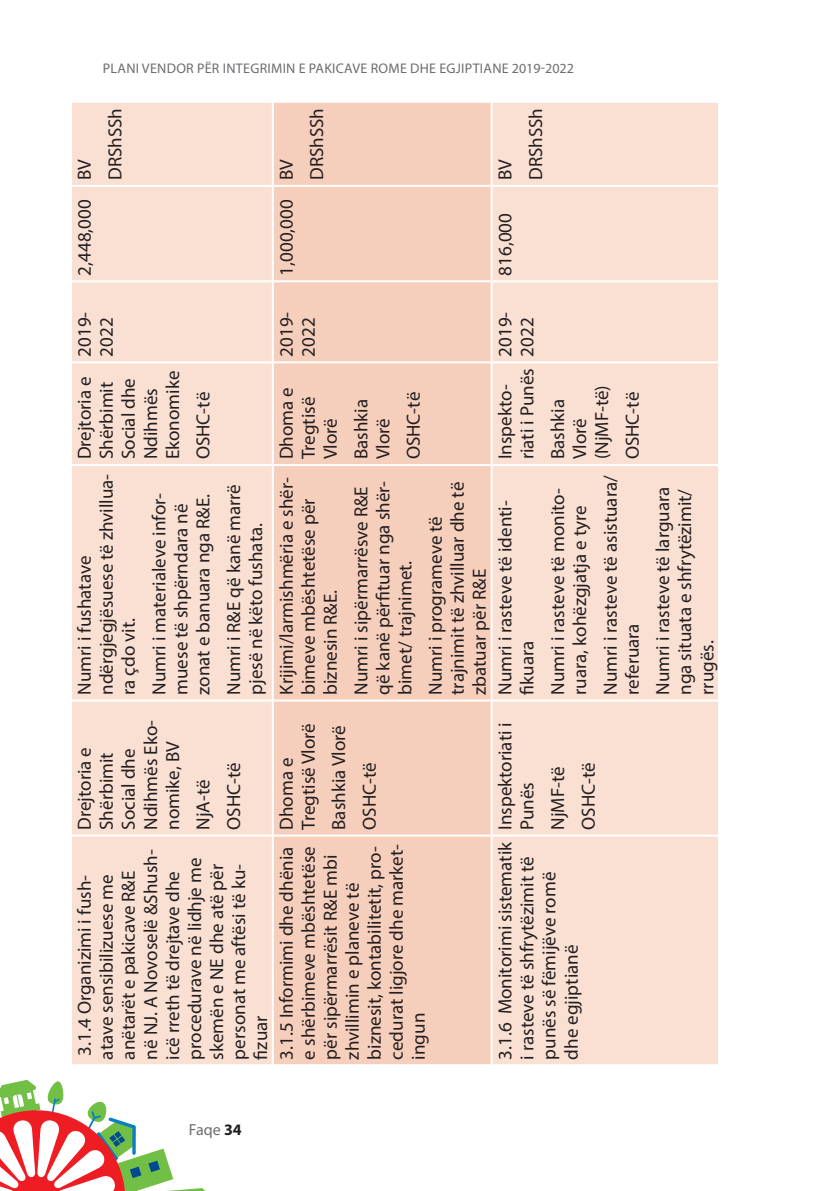
<style>
.page{position:relative;width:840px;height:1191px;background:#fff}
.page>*{position:absolute;margin:0;border:0;box-sizing:border-box;transform-origin:0 0}
.t1{font:19px/22px "Myriad Pro";color:#231f20}
.t2{font:16px "Myriad Pro";color:#6c6d70}
.t3{font:14px "Myriad Pro";letter-spacing:.02em;color:#6c6d70}
.s1{font-weight:700;color:#231f20}
</style>
<div class="page">
<svg style="left:0;top:1079px;width:206px;height:112px"></svg>
<div style="left:72px;top:103px;width:645px;height:961px;background:#fadfd3"></div>
<div style="left:274px;top:103px;width:216px;height:961px;background:#f6cebc"></div>
<hr style="left:72px;top:834px;width:200px;height:2px;background:#fff">
<hr style="left:72px;top:699px;width:200px;height:2px;background:#fff">
<hr style="left:72px;top:464px;width:200px;height:2px;background:#fff">
<hr style="left:72px;top:361px;width:200px;height:2px;background:#fff">
<hr style="left:72px;top:280px;width:200px;height:2px;background:#fff">
<hr style="left:72px;top:185px;width:200px;height:2px;background:#fff">
<hr style="left:272px;top:835px;width:2px;height:231px;background:#fff">
<hr style="left:272px;top:700px;width:2px;height:135px;background:#fff">
<hr style="left:274px;top:834px;width:216px;height:2px;background:#fff">
<hr style="left:272px;top:465px;width:2px;height:235px;background:#fff">
<hr style="left:274px;top:699px;width:216px;height:2px;background:#fff">
<hr style="left:272px;top:362px;width:2px;height:103px;background:#fff">
<hr style="left:274px;top:464px;width:216px;height:2px;background:#fff">
<hr style="left:272px;top:281px;width:2px;height:81px;background:#fff">
<hr style="left:274px;top:361px;width:216px;height:2px;background:#fff">
<hr style="left:272px;top:186px;width:2px;height:95px;background:#fff">
<hr style="left:274px;top:280px;width:216px;height:2px;background:#fff">
<hr style="left:272px;top:101px;width:2px;height:85px;background:#fff">
<hr style="left:274px;top:185px;width:216px;height:2px;background:#fff">
<hr style="left:490px;top:835px;width:2px;height:231px;background:#fff">
<hr style="left:490px;top:700px;width:2px;height:135px;background:#fff">
<hr style="left:492px;top:834px;width:225px;height:2px;background:#fff">
<hr style="left:490px;top:465px;width:2px;height:235px;background:#fff">
<hr style="left:492px;top:699px;width:225px;height:2px;background:#fff">
<hr style="left:490px;top:362px;width:2px;height:103px;background:#fff">
<hr style="left:492px;top:464px;width:225px;height:2px;background:#fff">
<hr style="left:490px;top:281px;width:2px;height:81px;background:#fff">
<hr style="left:492px;top:361px;width:225px;height:2px;background:#fff">
<hr style="left:490px;top:186px;width:2px;height:95px;background:#fff">
<hr style="left:492px;top:280px;width:225px;height:2px;background:#fff">
<hr style="left:490px;top:101px;width:2px;height:85px;background:#fff">
<hr style="left:492px;top:185px;width:225px;height:2px;background:#fff">
<p class="t3" style="left:103px;top:60px;width:472px">PLANI VENDOR PËR INTEGRIMIN E PAKICAVE ROME DHE EGJIPTIANE 2019-2022</p>
<p class="t1" style="left:73px;top:180px;width:23px;rotate:-90deg">BV</p>
<p class="t1" style="left:73px;top:276px;width:78px;rotate:-90deg">2,448,000</p>
<p class="t1" style="left:104px;top:180px;width:74px;rotate:-90deg">DRShSSh</p>
<p class="t1" style="left:275px;top:180px;width:23px;rotate:-90deg">BV</p>
<p class="t1" style="left:275px;top:276px;width:78px;rotate:-90deg">1,000,000</p>
<p class="t1" style="left:305px;top:180px;width:74px;rotate:-90deg">DRShSSh</p>
<p class="t1" style="left:493px;top:180px;width:23px;rotate:-90deg">BV</p>
<p class="t1" style="left:493px;top:276px;width:64px;rotate:-90deg">816,000</p>
<p class="t1" style="left:524px;top:180px;width:74px;rotate:-90deg">DRShSSh</p>
<p class="t1" style="left:73px;top:357px;width:46px;rotate:-90deg">2019-<br>2022</p>
<p class="t1" style="left:73px;top:459px;width:90px;rotate:-90deg">Drejtoria e<br>Shërbimit<br>Social dhe<br>Ndihmës<br>Ekonomike</p>
<p class="t1" style="left:192px;top:459px;width:69px;rotate:-90deg">OSHC-të</p>
<p class="t1" style="left:73px;top:695px;width:223px;rotate:-90deg">Numri i fushatave ndërgjegjësuese të zhvillua&shy;ra çdo vit.</p>
<p class="t1" style="left:148px;top:695px;width:203px;rotate:-90deg">Numri i materialeve infor&shy;muese të shpërndara në zonat e banuara nga R&amp;E.</p>
<p class="t1" style="left:222px;top:695px;width:212px;rotate:-90deg">Numri i R&amp;E që kanë marrë pjesë në këto fushata.</p>
<p class="t1" style="left:73px;top:830px;width:111px;rotate:-90deg">Drejtoria e<br>Shërbimit<br>Social dhe<br>Ndihmës Eko&shy;nomike, BV</p>
<p class="t1" style="left:192px;top:830px;width:52px;rotate:-90deg">NjA-të</p>
<p class="t1" style="left:222px;top:830px;width:69px;rotate:-90deg">OSHC-të</p>
<p class="t1" style="left:73px;top:1059px;width:212px;rotate:-90deg">3.1.4 Organizimi i fush&shy;atave sensibilizuese me anëtarët e pakicave R&amp;E në NJ. A Novoselë &amp;Shush&shy;icë rreth të drejtave dhe procedurave në lidhje me skemën e NE dhe atë për personat me aftësi të ku&shy;fizuar</p>
<p class="t1" style="left:275px;top:357px;width:46px;rotate:-90deg">2019-<br>2022</p>
<p class="t1" style="left:493px;top:357px;width:46px;rotate:-90deg">2019-<br>2022</p>
<p class="t1" style="left:275px;top:459px;width:74px;rotate:-90deg">Dhoma e<br>Tregtisë<br>Vlorë</p>
<p class="t1" style="left:349px;top:459px;width:62px;rotate:-90deg">Bashkia<br>Vlorë</p>
<p class="t1" style="left:402px;top:459px;width:69px;rotate:-90deg">OSHC-të</p>
<p class="t1" style="left:493px;top:459px;width:92px;rotate:-90deg">Inspekto&shy;riati i Punës</p>
<p class="t1" style="left:546px;top:459px;width:76px;rotate:-90deg">Bashkia<br>Vlorë (NjMF-të)</p>
<p class="t1" style="left:620px;top:459px;width:69px;rotate:-90deg">OSHC-të</p>
<p class="t1" style="left:275px;top:695px;width:219px;rotate:-90deg">Krijimi/larmishmëria e shër&shy;bimeve mbështetëse për biznesin R&amp;E.</p>
<p class="t1" style="left:349px;top:695px;width:215px;rotate:-90deg">Numri i sipërmarrësve R&amp;E që kanë përfituar nga shër&shy;bimet/ trajnimet.</p>
<p class="t1" style="left:424px;top:695px;width:214px;rotate:-90deg">Numri i programeve të trajnimit të zhvilluar dhe të zbatuar për R&amp;E</p>
<p class="t1" style="left:493px;top:695px;width:196px;rotate:-90deg">Numri i rasteve të identi&shy;fikuara</p>
<p class="t1" style="left:546px;top:695px;width:208px;rotate:-90deg">Numri i rasteve të monito&shy;ruara, kohëzgjatja e tyre</p>
<p class="t1" style="left:598px;top:695px;width:221px;rotate:-90deg">Numri i rasteve të asistuara/ referuara</p>
<p class="t1" style="left:275px;top:830px;width:108px;rotate:-90deg">Dhoma e<br>Tregtisë Vlorë</p>
<p class="t1" style="left:327px;top:830px;width:106px;rotate:-90deg">Bashkia Vlorë</p>
<p class="t1" style="left:358px;top:830px;width:69px;rotate:-90deg">OSHC-të</p>
<p class="t1" style="left:275px;top:1059px;width:217px;rotate:-90deg">3.1.5 Informimi dhe dhënia e shërbimeve mbështetëse për sipërmarrësit R&amp;E mbi zhvillimin e planeve të biznesit, kontabilitetit, pro&shy;cedurat ligjore dhe market&shy;ingun</p>
<p class="t1" style="left:493px;top:830px;width:109px;rotate:-90deg">Inspektoriati i<br>Punës</p>
<p class="t1" style="left:546px;top:830px;width:65px;rotate:-90deg">NjMF-të</p>
<p class="t1" style="left:576px;top:830px;width:69px;rotate:-90deg">OSHC-të</p>
<p class="t1" style="left:493px;top:1059px;width:219px;rotate:-90deg">3.1.6 Monitorimi sistematik i rasteve të shfrytëzimit të punës së fëmijëve romë dhe egjiptianë</p>
<p class="t1" style="left:651px;top:695px;width:209px;text-align:justify;rotate:-90deg">Numri i rasteve të larguara nga situata e shfrytëzimit/ rrugës.</p>
<p class="t2" style="left:189px;top:1119px;width:54px">Faqe <span class="s1">34</span></p>
</div>
